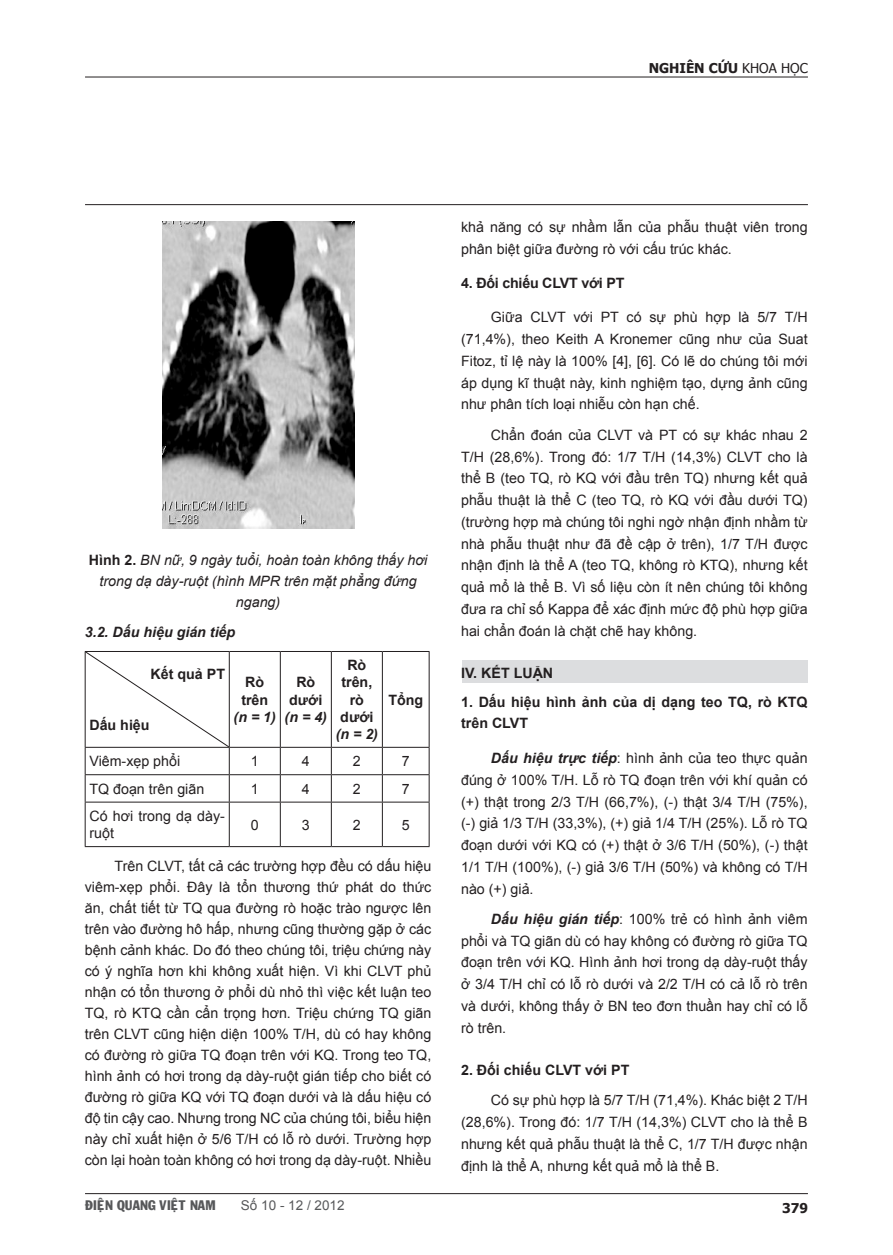
<style>
.page{position:relative;width:893px;height:1255px;background:#fff}
.page>*{position:absolute;margin:0;border:0;box-sizing:border-box;transform-origin:0 0}
.t1{font:14.25px/21.8px "Arial";color:#231f20;text-align:justify}
.phan_1_nho_khong_cac{font:700 14.25px/17.1px "Arial";color:#231f20}
.t2{font:italic 14.25px/21px "Arial";color:#231f20;text-align:center}
.t3{font:italic 700 14.25px "Arial";color:#231f20}
.hai_nho{font:700 14.25px "Arial";letter-spacing:-.015em;color:#231f20}
.mot_nho{font:700 14.25px "Arial";color:#231f20}
.phan_1_lon{font:700 14.25px "Arial";color:#231f20}
.t4{font:13.5px "VNI Franko";color:#57585a}
.t5{font:13.5px "Arial";color:#57585a}
.t6{font:13.5px "Tahoma";color:#231f20}
.t7{font:700 13.5px "Tahoma";color:#231f20}
.s1{font-weight:700}
.s2{font-weight:700;font-style:normal}
.s3{font-weight:700;font-style:italic}
</style>
<div class="page">
<hr style="left:85px;top:1193px;width:723px;height:1px;background:#231f20">
<hr style="left:85px;top:77px;width:723px;height:1px;background:#231f20">
<hr style="left:85px;top:204px;width:723px;height:1px;background:#231f20">
<div style="left:462px;top:660px;width:346px;height:23px;background:#dcdddf"></div>
<img style="left:162px;top:222px;width:192px;height:306px">
<hr style="left:85px;top:651px;width:144px;height:1px;background:#231f20">
<hr style="left:229px;top:651px;width:51px;height:1px;background:#231f20">
<hr style="left:280px;top:651px;width:51px;height:1px;background:#231f20">
<hr style="left:280px;top:652px;width:1px;height:95px;background:#231f20">
<hr style="left:331px;top:651px;width:51px;height:1px;background:#231f20">
<hr style="left:331px;top:652px;width:1px;height:95px;background:#231f20">
<hr style="left:382px;top:651px;width:47px;height:1px;background:#231f20">
<hr style="left:382px;top:652px;width:1px;height:95px;background:#231f20">
<hr style="left:429px;top:652px;width:1px;height:95px;background:#231f20">
<hr style="left:229px;top:747px;width:51px;height:1px;background:#231f20">
<hr style="left:280px;top:747px;width:51px;height:1px;background:#231f20">
<hr style="left:331px;top:747px;width:51px;height:1px;background:#231f20">
<hr style="left:382px;top:747px;width:47px;height:1px;background:#231f20">
<hr style="left:229px;top:774px;width:51px;height:1px;background:#231f20">
<hr style="left:280px;top:774px;width:51px;height:1px;background:#231f20">
<svg style="left:280px;top:747px;width:1px;height:54px"></svg>
<hr style="left:331px;top:774px;width:51px;height:1px;background:#231f20">
<svg style="left:331px;top:747px;width:1px;height:54px"></svg>
<hr style="left:382px;top:774px;width:47px;height:1px;background:#231f20">
<svg style="left:382px;top:747px;width:1px;height:54px"></svg>
<svg style="left:429px;top:747px;width:1px;height:54px"></svg>
<hr style="left:85px;top:801px;width:144px;height:1px;background:#231f20">
<hr style="left:85px;top:802px;width:1px;height:44px;background:#231f20">
<hr style="left:229px;top:801px;width:51px;height:1px;background:#231f20">
<hr style="left:229px;top:802px;width:1px;height:44px;background:#231f20">
<hr style="left:280px;top:801px;width:51px;height:1px;background:#231f20">
<hr style="left:280px;top:802px;width:1px;height:44px;background:#231f20">
<hr style="left:331px;top:801px;width:51px;height:1px;background:#231f20">
<hr style="left:331px;top:802px;width:1px;height:44px;background:#231f20">
<hr style="left:382px;top:801px;width:47px;height:1px;background:#231f20">
<hr style="left:382px;top:802px;width:1px;height:44px;background:#231f20">
<hr style="left:429px;top:802px;width:1px;height:44px;background:#231f20">
<hr style="left:85px;top:846px;width:144px;height:1px;background:#231f20">
<hr style="left:229px;top:846px;width:51px;height:1px;background:#231f20">
<hr style="left:280px;top:846px;width:51px;height:1px;background:#231f20">
<hr style="left:331px;top:846px;width:51px;height:1px;background:#231f20">
<hr style="left:382px;top:846px;width:47px;height:1px;background:#231f20">
<svg style="left:85px;top:652px;width:145px;height:149px"></svg>
<p class="t7" style="left:649px;top:59px;width:11px">NGHIÊN</p>
<p class="t6" style="left:709px;top:59px;width:101px"><span class="s1">CỨU</span> KHOA HỌC</p>
<p class="t2" style="left:89px;top:549px;width:340px"><span class="s2">Hình 2.</span> BN nữ, 9 ngày tuổi, hoàn toàn không thấy hơi trong dạ dày-ruột (hình MPR trên mặt phẳng đứng ngang)</p>
<p class="t3" style="left:85px;top:622px;width:152px">3.2. Dấu hiệu gián tiếp</p>
<p class="phan_1_nho_khong_cac" style="left:151px;top:666px;width:76px">Kết quả PT</p>
<p class="phan_1_nho_khong_cac" style="left:89px;top:717px;width:62px">Dấu hiệu</p>
<p class="phan_1_nho_khong_cac" style="left:340px;top:657px;width:35px;text-align:center">Rò trên, rò dưới</p>
<p class="t3" style="left:336px;top:724px;width:44px">(n = 2)</p>
<p class="phan_1_nho_khong_cac" style="left:241px;top:674px;width:28px">Rò trên</p>
<p class="t3" style="left:234px;top:707px;width:44px">(n = 1)</p>
<p class="phan_1_nho_khong_cac" style="left:289px;top:674px;width:35px;text-align:center">Rò dưới</p>
<p class="t3" style="left:285px;top:707px;width:44px">(n = 4)</p>
<p class="phan_1_nho_khong_cac" style="left:388px;top:691px;width:36px">Tổng</p>
<p class="t1" style="left:89px;top:750px;width:92px">Viêm-xẹp phổi</p>
<p class="t1" style="left:251px;top:750px;width:9px">1</p>
<p class="t1" style="left:302px;top:750px;width:9px">4</p>
<p class="t1" style="left:353px;top:750px;width:9px">2</p>
<p class="t1" style="left:402px;top:750px;width:9px">7</p>
<p class="t1" style="left:89px;top:777px;width:116px">TQ đoạn trên giãn</p>
<p class="t1" style="left:251px;top:777px;width:9px">1</p>
<p class="t1" style="left:302px;top:777px;width:9px">4</p>
<p class="t1" style="left:353px;top:777px;width:9px">2</p>
<p class="t1" style="left:402px;top:777px;width:9px">7</p>
<p class="t1" style="left:89px;top:807px;width:137px;line-height:17.1px">Có hơi trong dạ dày&shy;ruột</p>
<p class="t1" style="left:251px;top:813px;width:9px">0</p>
<p class="t1" style="left:302px;top:813px;width:9px">3</p>
<p class="t1" style="left:353px;top:813px;width:9px">2</p>
<p class="t1" style="left:402px;top:813px;width:9px">5</p>
<p class="t1" style="left:85px;top:855px;width:348px;line-height:21px;text-indent:30px">Trên CLVT, tất cả các trường hợp đều có dấu hiệu viêm-xẹp phổi. Đây là tổn thương thứ phát do thức ăn, chất tiết từ TQ qua đường rò hoặc trào ngược lên trên vào đường hô hấp, nhưng cũng thường gặp ở các bệnh cảnh khác. Do đó theo chúng tôi, triệu chứng này có ý nghĩa hơn khi không xuất hiện. Vì khi CLVT phủ nhận có tổn thương ở phổi dù nhỏ thì việc kết luận teo TQ, rò KTQ cần cẩn trọng hơn. Triệu chứng TQ giãn trên CLVT cũng hiện diện 100% T/H, dù có hay không có đường rò giữa TQ đoạn trên với KQ. Trong teo TQ, hình ảnh có hơi trong dạ dày-ruột gián tiếp cho biết có đường rò giữa KQ với TQ đoạn dưới và là dấu hiệu có độ tin cậy cao. Nhưng trong NC của chúng tôi, biểu hiện này chỉ xuất hiện ở 5/6 T/H có lỗ rò dưới. Trường hợp còn lại hoàn toàn không có hơi trong dạ dày-ruột. Nhiều</p>
<p class="t1" style="left:461px;top:216px;width:348px">khả năng có sự nhầm lẫn của phẫu thuật viên trong phân biệt giữa đường rò với cấu trúc khác.</p>
<p class="hai_nho" style="left:461px;top:273px;width:165px">4. Đối chiếu CLVT với PT</p>
<p class="t1" style="left:461px;top:306px;width:348px;text-indent:30px">Giữa CLVT với PT có sự phù hợp là 5/7 T/H (71,4%), theo Keith A Kronemer cũng như của Suat Fitoz, tỉ lệ này là 100% [4], [6]. Có lẽ do chúng tôi mới áp dụng kĩ thuật này, kinh nghiệm tạo, dựng ảnh cũng như phân tích loại nhiễu còn hạn chế.</p>
<p class="t1" style="left:461px;top:424px;width:348px;text-indent:30px">Chẩn đoán của CLVT và PT có sự khác nhau 2<br>T/H (28,6%). Trong đó: 1/7 T/H (14,3%) CLVT cho là thể B (teo TQ, rò KQ với đầu trên TQ) nhưng kết quả phẫu thuật là thể C (teo TQ, rò KQ với đầu dưới TQ) (trường hợp mà chúng tôi nghi ngờ nhận định nhầm từ nhà phẫu thuật như đã đề cập ở trên), 1/7 T/H được nhận định là thể A (teo TQ, không rò KTQ), nhưng kết quả mổ là thể B. Vì số liệu còn ít nên chúng tôi không đưa ra chỉ số Kappa để xác định mức độ phù hợp giữa hai chẩn đoán là chặt chẽ hay không.</p>
<p class="phan_1_lon" style="left:461px;top:663px;width:94px">IV. KẾT LUẬN</p>
<p class="phan_1_nho_khong_cac" style="left:461px;top:692px;width:348px;line-height:21px">1. Dấu hiệu hình ảnh của dị dạng teo TQ, rò KTQ trên CLVT</p>
<p class="t1" style="left:461px;top:747px;width:348px;text-indent:30px"><span class="s3">Dấu hiệu trực tiếp</span>: hình ảnh của teo thực quản đúng ở 100% T/H. Lỗ rò TQ đoạn trên với khí quản có (+) thật trong 2/3 T/H (66,7%), (-) thật 3/4 T/H (75%), (-) giả 1/3 T/H (33,3%), (+) giả 1/4 T/H (25%). Lỗ rò TQ đoạn dưới với KQ có (+) thật ở 3/6 T/H (50%), (-) thật 1/1 T/H (100%), (-) giả 3/6 T/H (50%) và không có T/H nào (+) giả.</p>
<p class="t1" style="left:461px;top:908px;width:348px;text-indent:30px"><span class="s3">Dấu hiệu gián tiếp</span>: 100% trẻ có hình ảnh viêm phổi và TQ giãn dù có hay không có đường rò giữa TQ đoạn trên với KQ. Hình ảnh hơi trong dạ dày-ruột thấy ở 3/4 T/H chỉ có lỗ rò dưới và 2/2 T/H có cả lỗ rò trên và dưới, không thấy ở BN teo đơn thuần hay chỉ có lỗ rò trên.</p>
<p class="mot_nho" style="left:461px;top:1060px;width:170px">2. Đối chiếu CLVT với PT</p>
<p class="t1" style="left:461px;top:1089px;width:348px;text-indent:30px">Có sự phù hợp là 5/7 T/H (71,4%). Khác biệt 2 T/H (28,6%). Trong đó: 1/7 T/H (14,3%) CLVT cho là thể B nhưng kết quả phẫu thuật là thể C, 1/7 T/H được nhận định là thể A, nhưng kết quả mổ là thể B.</p>
<p class="t4" style="left:85px;top:1194px;width:132px">ÑIEÄN QUANG VIEÄT NAM</p>
<p class="t5" style="left:241px;top:1196px;width:105px">Số 10 - 12 / 2012</p>
<p class="t7" style="left:782px;top:1198px;width:27px">379</p>
</div>
